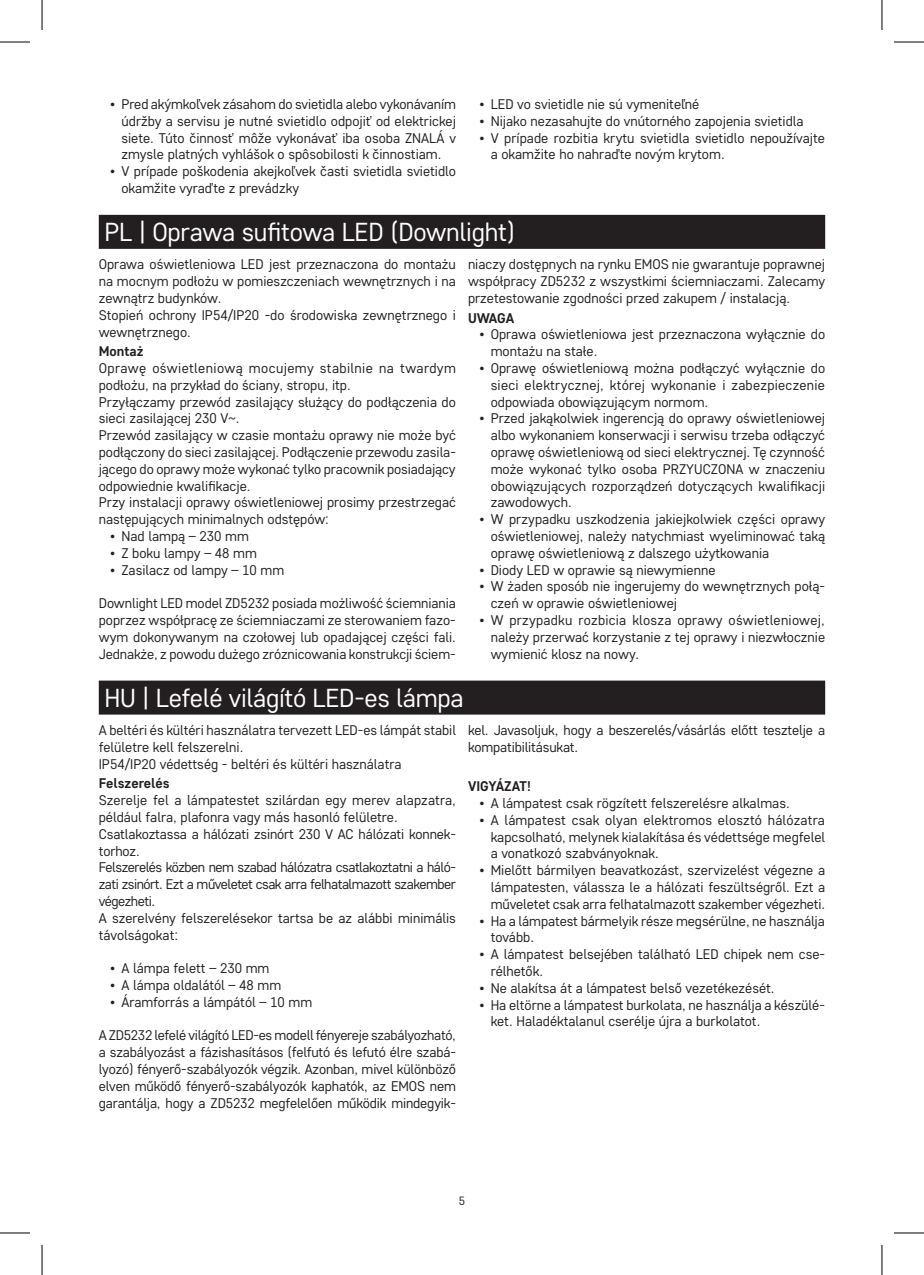
<style>
.page{position:relative;width:924px;height:1275px;background:#fff}
.page>*{position:absolute;margin:0;border:0;box-sizing:border-box;transform-origin:0 0}
.t1{font:26px "Core Sans D35";letter-spacing:-.01em;color:#fff}
.t2{font:14px/16.8px "Core Sans D35";color:#231f20}
.t3{font:700 14px "Core Sans D55";color:#231f20}
.t4{font:12px "Core Sans D35";color:#231f20}
</style>
<div class="page">
<div style="left:99px;top:215px;width:725px;height:34px;background:#231f20"></div>
<div style="left:99px;top:680px;width:725px;height:34px;background:#231f20"></div>
<hr style="left:0;top:42px;width:30px;height:1px;background:#000">
<hr style="left:893px;top:42px;width:30px;height:1px;background:#000">
<hr style="left:0;top:1232px;width:30px;height:1px;background:#000">
<hr style="left:893px;top:1232px;width:30px;height:1px;background:#000">
<hr style="left:42px;top:0;width:1px;height:30px;background:#000">
<hr style="left:42px;top:1245px;width:1px;height:30px;background:#000">
<hr style="left:881px;top:0;width:1px;height:30px;background:#000">
<hr style="left:881px;top:1245px;width:1px;height:30px;background:#000">
<p class="t2" style="left:121px;top:95px;width:336px;text-align:justify;text-indent:-11px">• Pred akýmkoľvek zásahom do svietidla alebo vykonávaním údržby a servisu je nutné svietidlo odpojiť od elektrickej siete. Túto činnosť môže vykonávať iba osoba ZNALÁ v zmysle platných vyhlášok o spôsobilosti k činnostiam.</p>
<p class="t2" style="left:121px;top:162px;width:336px;text-indent:-11px">• V prípade poškodenia akejkoľvek časti svietidla svietidlo okamžite vyraďte z prevádzky</p>
<p class="t2" style="left:479px;top:95px;width:221px">• LED vo svietidle nie sú vymeniteľné</p>
<p class="t2" style="left:479px;top:112px;width:325px">• Nijako nezasahujte do vnútorného zapojenia svietidla</p>
<p class="t2" style="left:490px;top:129px;width:336px;text-indent:-11px">• V prípade rozbitia krytu svietidla svietidlo nepoužívajte a okamžite ho nahraďte novým krytom.</p>
<h1 class="t1" style="left:104px;top:215px;width:412px">PL | Oprawa sufitowa LED (Downlight)</h1>
<p class="t2" style="left:99px;top:256px;width:358px">Oprawa oświetleniowa LED jest przeznaczona do montażu na mocnym podłożu w pomieszczeniach wewnętrznych i na zewnątrz budynków.<br>Stopień ochrony IP54/IP20 -do środowiska zewnętrznego i wewnętrznego.</p>
<p class="t3" style="left:99px;top:342px;width:46px">Montaż</p>
<p class="t2" style="left:99px;top:359px;width:358px">Oprawę oświetleniową mocujemy stabilnie na twardym podłożu, na przykład do ściany, stropu, itp.<br>Przyłączamy przewód zasilający służący do podłączenia do sieci zasilającej 230 V~.<br>Przewód zasilający w czasie montażu oprawy nie może być podłączony do sieci zasilającej. Podłączenie przewodu zasila&shy;jącego do oprawy może wykonać tylko pracownik posiadający odpowiednie kwalifikacje.<br>Przy instalacji oprawy oświetleniowej prosimy przestrzegać następujących minimalnych odstępów:</p>
<p class="t2" style="left:110px;top:527px;width:140px">• Nad lampą – 230 mm</p>
<p class="t2" style="left:110px;top:544px;width:148px">• Z boku lampy – 48 mm</p>
<p class="t2" style="left:110px;top:561px;width:175px">• Zasilacz od lampy – 10 mm</p>
<p class="t2" style="left:99px;top:594px;width:358px;text-align:justify">Downlight LED model ZD5232 posiada możliwość ściemniania poprzez współpracę ze ściemniaczami ze sterowaniem fazo&shy;wym dokonywanym na czołowej lub opadającej części fali.<br>Jednakże, z powodu dużego zróznicowania konstrukcji ściem-</p>
<p class="t2" style="left:468px;top:256px;width:358px;text-align:justify">niaczy dostępnych na rynku EMOS nie gwarantuje poprawnej współpracy ZD5232 z wszystkimi ściemniaczami. Zalecamy przetestowanie zgodności przed zakupem / instalacją.</p>
<p class="t3" style="left:468px;top:308px;width:48px">UWAGA</p>
<p class="t2" style="left:490px;top:326px;width:336px;text-indent:-11px">• Oprawa oświetleniowa jest przeznaczona wyłącznie do montażu na stałe.</p>
<p class="t2" style="left:490px;top:359px;width:336px;text-align:justify;text-indent:-11px">• Oprawę oświetleniową można podłączyć wyłącznie do sieci elektrycznej, której wykonanie i zabezpieczenie odpowiada obowiązującym normom.</p>
<p class="t2" style="left:490px;top:410px;width:336px;text-align:justify;text-indent:-11px">• Przed jakąkolwiek ingerencją do oprawy oświetleniowej albo wykonaniem konserwacji i serwisu trzeba odłączyć oprawę oświetleniową od sieci elektrycznej. Tę czynność może wykonać tylko osoba PRZYUCZONA w znaczeniu obowiązujących rozporządzeń dotyczących kwalifikacji zawodowych.</p>
<p class="t2" style="left:490px;top:510px;width:336px;text-align:justify;text-indent:-11px">• W przypadku uszkodzenia jakiejkolwiek części oprawy oświetleniowej, należy natychmiast wyeliminować taką oprawę oświetleniową z dalszego użytkowania</p>
<p class="t2" style="left:479px;top:561px;width:237px">• Diody LED w oprawie są niewymienne</p>
<p class="t2" style="left:490px;top:578px;width:336px;text-indent:-11px">• W żaden sposób nie ingerujemy do wewnętrznych połą&shy;czeń w oprawie oświetleniowej</p>
<p class="t2" style="left:490px;top:611px;width:336px;text-align:justify;text-indent:-11px">• W przypadku rozbicia klosza oprawy oświetleniowej, należy przerwać korzystanie z tej oprawy i niezwłocznie wymienić klosz na nowy.</p>
<h1 class="t1" style="left:104px;top:681px;width:360px">HU | Lefelé világító LED-es lámpa</h1>
<p class="t2" style="left:99px;top:721px;width:358px">A beltéri és kültéri használatra tervezett LED-es lámpát stabil felületre kell felszerelni.<br>IP54/IP20 védettség - beltéri és kültéri használatra</p>
<p class="t3" style="left:99px;top:774px;width:72px">Felszerelés</p>
<p class="t2" style="left:99px;top:791px;width:358px">Szerelje fel a lámpatestet szilárdan egy merev alapzatra, például falra, plafonra vagy más hasonló felületre.<br>Csatlakoztassa a hálózati zsinórt 230 V AC hálózati konnek&shy;torhoz.<br>Felszerelés közben nem szabad hálózatra csatlakoztatni a háló&shy;zati zsinórt. Ezt a műveletet csak arra felhatalmazott szakember végezheti.<br>A szerelvény felszerelésekor tartsa be az alábbi minimális távolságokat:</p>
<p class="t2" style="left:110px;top:959px;width:161px">• A lámpa felett – 230 mm</p>
<p class="t2" style="left:110px;top:976px;width:173px">• A lámpa oldalától – 48 mm</p>
<p class="t2" style="left:110px;top:993px;width:203px">• Áramforrás a lámpától – 10 mm</p>
<p class="t2" style="left:99px;top:1026px;width:358px;text-align:justify">A ZD5232 lefelé világító LED-es modell fényereje szabályozható, a szabályozást a fázishasításos (felfutó és lefutó élre szabá&shy;lyozó) fényerő-szabályozók végzik. Azonban, mivel különböző elven működő fényerő-szabályozók kaphatók, az EMOS nem garantálja, hogy a ZD5232 megfelelően működik mindegyik-</p>
<p class="t2" style="left:468px;top:721px;width:358px">kel. Javasoljuk, hogy a beszerelés/vásárlás előtt tesztelje a kompatibilitásukat.</p>
<p class="t3" style="left:468px;top:777px;width:65px">VIGYÁZAT!</p>
<p class="t2" style="left:479px;top:794px;width:312px">• A lámpatest csak rögzített felszerelésre alkalmas.</p>
<p class="t2" style="left:490px;top:811px;width:336px;text-align:justify;text-indent:-11px">• A lámpatest csak olyan elektromos elosztó hálózatra kapcsolható, melynek kialakítása és védettsége megfelel a vonatkozó szabványoknak.</p>
<p class="t2" style="left:490px;top:861px;width:336px;text-align:justify;text-indent:-11px">• Mielőtt bármilyen beavatkozást, szervizelést végezne a lámpatesten, válassza le a hálózati feszültségről. Ezt a műveletet csak arra felhatalmazott szakember végezheti.</p>
<p class="t2" style="left:490px;top:912px;width:335px;text-indent:-11px">• Ha a lámpatest bármelyik része megsérülne, ne használja tovább.</p>
<p class="t2" style="left:490px;top:945px;width:336px;text-indent:-11px">• A lámpatest belsejében található LED chipek nem cse&shy;rélhetők.</p>
<p class="t2" style="left:479px;top:979px;width:296px">• Ne alakítsa át a lámpatest belső vezetékezését.</p>
<p class="t2" style="left:490px;top:996px;width:335px;text-indent:-11px">• Ha eltörne a lámpatest burkolata, ne használja a készülé&shy;ket. Haladéktalanul cserélje újra a burkolatot.</p>
<p class="t4" style="left:458px;top:1192px;width:8px">5</p>
</div>
